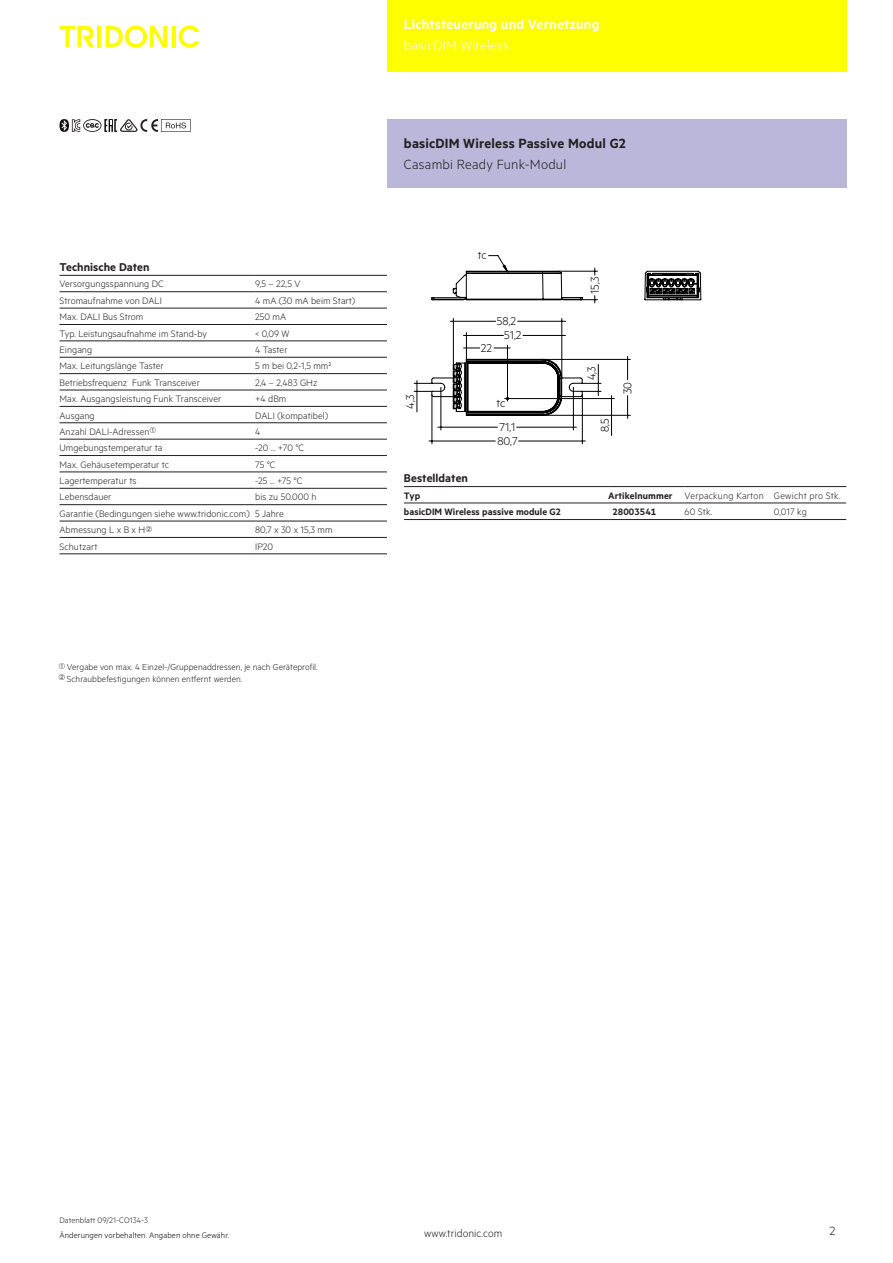
<style>
.page{position:relative;width:893px;height:1263px;background:#fff}
.page>*{position:absolute;margin:0;border:0;box-sizing:border-box;transform-origin:0 0}
.t1{font:15px "Tridonic Metric Print Semi";letter-spacing:.015em;color:#231f20}
.t2{font:15px "Tridonic Metric Print Semi";letter-spacing:.015em;color:#fff}
.t3{font:15px "Tridonic Metric Print Light";letter-spacing:.015em;color:#231f20}
.t4{font:15px "Tridonic Metric Print Light";letter-spacing:.015em;color:#fff}
.t5{font:13.5px "Tridonic Metric Print Light";color:#231f20}
.t6{font:12.75px "Tridonic Metric Print Light";color:#000001}
.t7{font:12.75px "Tridonic Metric Print Semi";letter-spacing:.005em;color:#231f20}
.t8{font:12.75px "Tridonic Metric Print Light";color:#000}
.t9{font:12px "Tridonic Metric Print Light";letter-spacing:.005em;color:#231f20}
.t10{font:10.5px "Tridonic Metric Print Light";letter-spacing:.005em;color:#231f20}
.t11{font:300 10.5px "Metric";letter-spacing:.005em;color:#231f20}
.t12{font:10.5px "Tridonic Metric Print Semi";letter-spacing:.005em;color:#231f20}
.t13{font:9.75px/11.6px "Tridonic Metric Print Light";letter-spacing:.005em;color:#231f20}
.t14{font:9px "Tridonic Metric Print Light";letter-spacing:.01em;color:#000}
.t15{font:9px "Tridonic Metric Print Light";letter-spacing:.005em;color:#231f20}
.s1{font-family:"Tridonic Metric Print Semi"}
</style>
<div class="page">
<div style="left:387px;top:0;width:459px;height:72px;background:#ff0"></div>
<hr style="left:97px;top:26px;width:4px;height:21px;background:#ff0">
<svg style="left:106px;top:26px;width:61px;height:22px"></svg>
<hr style="left:172px;top:26px;width:3px;height:21px;background:#ff0">
<svg style="left:179px;top:26px;width:21px;height:22px"></svg>
<svg style="left:60px;top:26px;width:34px;height:21px"></svg>
<svg style="left:60px;top:119px;width:131px;height:13px"></svg>
<hr style="left:60px;top:504px;width:195px;height:1px;background:#231f20">
<hr style="left:255px;top:504px;width:132px;height:1px;background:#231f20">
<hr style="left:60px;top:275px;width:195px;height:1px;background:#231f20">
<hr style="left:255px;top:275px;width:132px;height:1px;background:#231f20">
<hr style="left:60px;top:521px;width:195px;height:1px;background:#231f20">
<hr style="left:255px;top:521px;width:132px;height:1px;background:#231f20">
<hr style="left:60px;top:308px;width:195px;height:1px;background:#231f20">
<hr style="left:60px;top:324px;width:195px;height:1px;background:#231f20">
<hr style="left:60px;top:341px;width:195px;height:1px;background:#231f20">
<hr style="left:60px;top:357px;width:195px;height:1px;background:#231f20">
<hr style="left:60px;top:373px;width:195px;height:1px;background:#231f20">
<hr style="left:60px;top:390px;width:195px;height:1px;background:#231f20">
<hr style="left:60px;top:406px;width:195px;height:1px;background:#231f20">
<hr style="left:60px;top:422px;width:195px;height:1px;background:#231f20">
<hr style="left:60px;top:439px;width:195px;height:1px;background:#231f20">
<hr style="left:60px;top:455px;width:195px;height:1px;background:#231f20">
<hr style="left:60px;top:488px;width:195px;height:1px;background:#231f20">
<hr style="left:255px;top:308px;width:132px;height:1px;background:#231f20">
<hr style="left:255px;top:324px;width:132px;height:1px;background:#231f20">
<hr style="left:255px;top:341px;width:132px;height:1px;background:#231f20">
<hr style="left:255px;top:357px;width:132px;height:1px;background:#231f20">
<hr style="left:255px;top:373px;width:132px;height:1px;background:#231f20">
<hr style="left:255px;top:390px;width:132px;height:1px;background:#231f20">
<hr style="left:255px;top:406px;width:132px;height:1px;background:#231f20">
<hr style="left:255px;top:422px;width:132px;height:1px;background:#231f20">
<hr style="left:255px;top:439px;width:132px;height:1px;background:#231f20">
<hr style="left:255px;top:455px;width:132px;height:1px;background:#231f20">
<hr style="left:255px;top:488px;width:132px;height:1px;background:#231f20">
<hr style="left:60px;top:472px;width:195px;height:1px;background:#231f20">
<hr style="left:255px;top:472px;width:132px;height:1px;background:#231f20">
<hr style="left:60px;top:291px;width:195px;height:1px;background:#231f20">
<hr style="left:60px;top:537px;width:195px;height:1px;background:#231f20">
<hr style="left:60px;top:553px;width:195px;height:1px;background:#231f20">
<hr style="left:255px;top:291px;width:132px;height:1px;background:#231f20">
<hr style="left:255px;top:537px;width:132px;height:1px;background:#231f20">
<hr style="left:255px;top:553px;width:132px;height:1px;background:#231f20">
<div style="left:387px;top:119px;width:459px;height:68px;background:#bbb7da"></div>
<svg style="left:414px;top:380px;width:215px;height:64px"></svg>
<hr style="left:611px;top:396px;width:1px;height:39px;background:#000">
<svg style="left:431px;top:255px;width:270px;height:161px"></svg>
<hr style="left:404px;top:503px;width:204px;height:1px;background:#231f20">
<hr style="left:608px;top:503px;width:77px;height:1px;background:#231f20">
<hr style="left:685px;top:503px;width:89px;height:1px;background:#231f20">
<hr style="left:774px;top:503px;width:72px;height:1px;background:#231f20">
<hr style="left:404px;top:519px;width:204px;height:1px;background:#231f20">
<hr style="left:608px;top:519px;width:77px;height:1px;background:#231f20">
<hr style="left:685px;top:519px;width:89px;height:1px;background:#231f20">
<hr style="left:774px;top:519px;width:72px;height:1px;background:#231f20">
<hr style="left:404px;top:486px;width:204px;height:1px;background:#231f20">
<hr style="left:608px;top:486px;width:77px;height:1px;background:#231f20">
<hr style="left:685px;top:486px;width:89px;height:1px;background:#231f20">
<hr style="left:774px;top:486px;width:72px;height:1px;background:#231f20">
<h1 class="t2" style="left:404px;top:19px;width:197px">Lichtsteuerung und Vernetzung</h1>
<h1 class="t4" style="left:404px;top:36px;width:106px">basicDIM Wireless</h1>
<h1 class="t1" style="left:404px;top:136px;width:223px">basicDIM Wireless Passive Modul G2</h1>
<h1 class="t3" style="left:404px;top:159px;width:164px">Casambi Ready Funk-Modul</h1>
<p class="t7" style="left:60px;top:261px;width:91px">Technische Daten</p>
<p class="t11" style="left:60px;top:281px;width:106px">Versorgungsspannung DC</p>
<p class="t10" style="left:255px;top:281px;width:47px">9,5 – 22,5 V</p>
<p class="t11" style="left:60px;top:297px;width:104px">Stromaufnahme von DALI</p>
<p class="t11" style="left:255px;top:297px;width:102px">4 mA (30 mA beim Start)</p>
<p class="t11" style="left:60px;top:313px;width:85px">Max. DALI Bus Strom</p>
<p class="t11" style="left:255px;top:313px;width:33px">250 mA</p>
<p class="t11" style="left:60px;top:330px;width:149px">Typ. Leistungsaufnahme im Stand-by</p>
<p class="t11" style="left:255px;top:330px;width:36px">&lt; 0,09 W</p>
<p class="t11" style="left:60px;top:346px;width:34px">Eingang</p>
<p class="t11" style="left:255px;top:346px;width:34px">4 Taster</p>
<p class="t11" style="left:60px;top:362px;width:106px">Max. Leitungslänge Taster</p>
<p class="t11" style="left:255px;top:362px;width:78px">5 m bei 0,2-1,5 mm²</p>
<p class="t10" style="left:60px;top:379px;width:142px">Betriebsfrequenz Funk Transceiver</p>
<p class="t10" style="left:255px;top:379px;width:64px">2,4 – 2,483 GHz</p>
<p class="t10" style="left:60px;top:395px;width:163px">Max. Ausgangsleistung Funk Transceiver</p>
<p class="t10" style="left:255px;top:395px;width:33px">+4 dBm</p>
<p class="t11" style="left:60px;top:412px;width:37px">Ausgang</p>
<p class="t11" style="left:255px;top:412px;width:75px">DALI (kompatibel)</p>
<p class="t11" style="left:60px;top:428px;width:92px">Anzahl DALI-Adressen</p>
<p class="t11" style="left:255px;top:428px;width:7px">4</p>
<p class="t10" style="left:60px;top:444px;width:104px">Umgebungstemperatur ta</p>
<p class="t10" style="left:255px;top:444px;width:51px">-20 ... +70 °C</p>
<p class="t10" style="left:60px;top:461px;width:111px">Max. Gehäusetemperatur tc</p>
<p class="t10" style="left:255px;top:461px;width:22px">75 °C</p>
<p class="t10" style="left:60px;top:477px;width:78px">Lagertemperatur ts</p>
<p class="t10" style="left:255px;top:477px;width:49px">-25 ... +75 °C</p>
<p class="t10" style="left:60px;top:493px;width:53px">Lebensdauer</p>
<p class="t10" style="left:255px;top:493px;width:63px">bis zu 50.000 h</p>
<p class="t11" style="left:60px;top:510px;width:226px">Garantie (Bedingungen siehe www.tridonic.com) 5 Jahre</p>
<p class="t10" style="left:60px;top:526px;width:87px">Abmessung L x B x H</p>
<p class="t10" style="left:255px;top:526px;width:79px">80,7 x 30 x 15,3 mm</p>
<p class="t10" style="left:60px;top:543px;width:39px">Schutzart</p>
<p class="t10" style="left:255px;top:543px;width:20px">IP20</p>
<p class="t13" style="left:67px;top:662px;width:252px">Vergabe von max. 4 Einzel-/Gruppenaddressen, je nach Geräteprofil.<br>Schraubbefestigungen können entfernt werden.</p>
<p class="t6" style="left:406px;top:409px;width:15px;rotate:-90deg">4,3</p>
<p class="t6" style="left:478px;top:252px;width:10px">tc</p>
<p class="t6" style="left:497px;top:317px;width:21px">58,2</p>
<p class="t6" style="left:504px;top:331px;width:19px">51,2</p>
<p class="t8" style="left:481px;top:344px;width:13px">22</p>
<p class="t8" style="left:496px;top:399px;width:10px">tc</p>
<p class="t6" style="left:500px;top:423px;width:17px">71,1</p>
<p class="t6" style="left:497px;top:437px;width:22px">80,7</p>
<p class="t6" style="left:591px;top:294px;width:19px;rotate:-90deg">15,3</p>
<p class="t8" style="left:588px;top:380px;width:15px;rotate:-90deg">4,3</p>
<p class="t6" style="left:601px;top:432px;width:15px;rotate:-90deg">8,5</p>
<p class="t6" style="left:624px;top:394px;width:14px;rotate:-90deg">30</p>
<p class="t7" style="left:404px;top:472px;width:66px">Bestelldaten</p>
<p class="t12" style="left:404px;top:490px;width:18px">Typ</p>
<p class="t10" style="left:608px;top:492px;width:234px"><span class="s1">Artikelnummer</span> Verpackung Karton Gewicht pro Stk.</p>
<p class="t12" style="left:404px;top:507px;width:158px">basicDIM Wireless passive module G2</p>
<p class="t12" style="left:612px;top:507px;width:46px">28003541</p>
<p class="t10" style="left:685px;top:508px;width:29px">60 Stk.</p>
<p class="t10" style="left:774px;top:508px;width:34px">0,017 kg</p>
<p class="t15" style="left:60px;top:1217px;width:90px">Datenblatt 09/21-CO134-3</p>
<p class="t14" style="left:60px;top:1231px;width:171px">Änderungen vorbehalten. Angaben ohne Gewähr.</p>
<p class="t9" style="left:424px;top:1226px;width:80px">www.tridonic.com</p>
<p class="t5" style="left:829px;top:1226px;width:7px">2</p>
</div>
